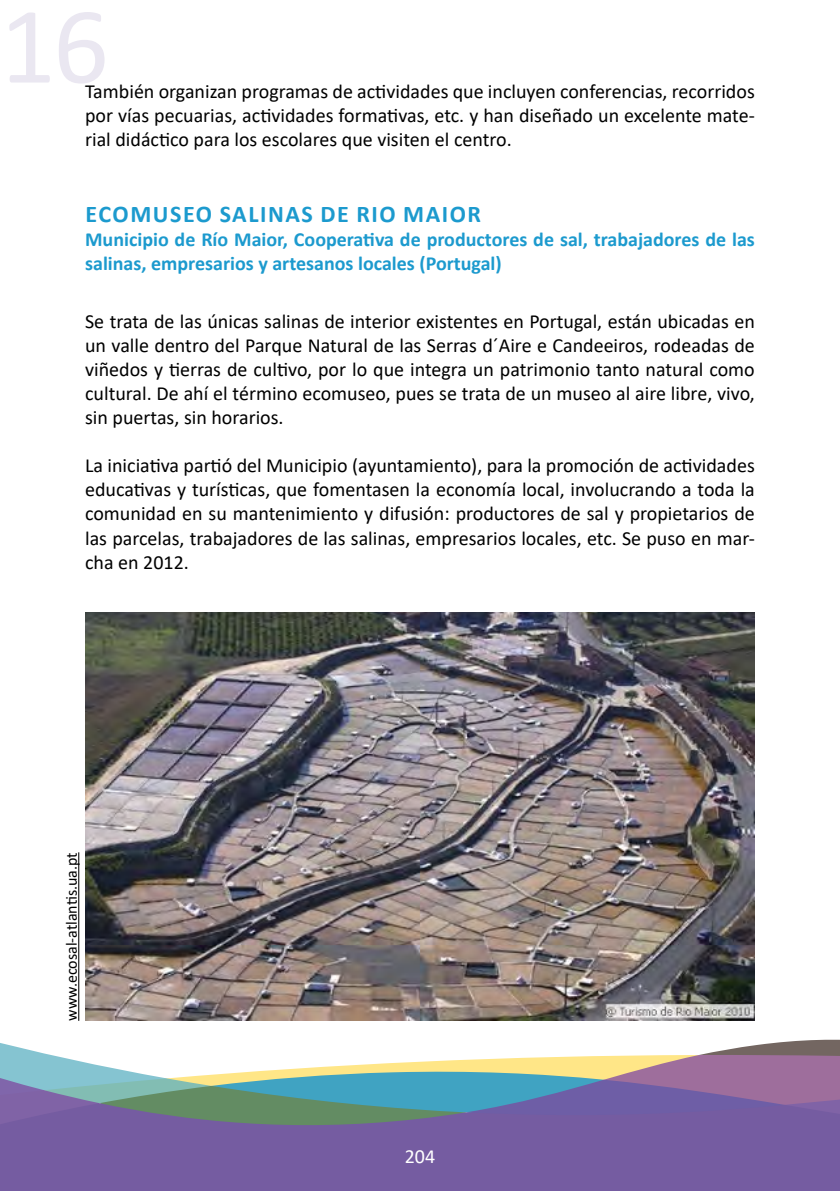
<style>
.page{position:relative;width:840px;height:1191px;background:#fff}
.page>*{position:absolute;margin:0;border:0;box-sizing:border-box;transform-origin:0 0}
.t1{font:110px "Calibri";color:#eae7f1}
.t2{font:700 24px "Calibri";letter-spacing:.065em;color:#1c9ace}
.t3{font:20px/24px "Calibri";color:#000;text-align:justify}
.t4{font:700 20px/24px "Calibri";color:#1c9ace}
.t5{font:20px "Calibri";color:#fff}
.t6{font:16px "Calibri";color:#000}
</style>
<div class="page">
<svg style="left:0;top:1039px;width:839px;height:64px"></svg>
<svg style="left:0;top:1103px;width:839px;height:58px;background:#72629b"></svg>
<div style="left:0;top:1161px;width:839px;height:30px;background:#755ca1"></div>
<img style="left:85px;top:612px;width:669px;height:408px">
<hr style="left:78px;top:852px;width:1px;height:168px;background:#000">
<h1 class="t1" style="left:0;top:-30px;width:110px">16</h1>
<p class="t3" style="left:85px;top:78px;width:670px">También organizan programas de actividades que incluyen conferencias, recorridos por vías pecuarias, actividades formativas, etc. y han diseñado un excelente mate&shy;rial didáctico para los escolares que visiten el centro.</p>
<p class="t2" style="left:86px;top:197px;width:397px">ECOMUSEO SALINAS DE RIO MAIOR</p>
<p class="t4" style="left:85px;top:227px;width:670px">Municipio de Río Maior, Cooperativa de productores de sal, trabajadores de las salinas, empresarios y artesanos locales (Portugal)</p>
<p class="t3" style="left:85px;top:309px;width:670px">Se trata de las únicas salinas de interior existentes en Portugal, están ubicadas en un valle dentro del Parque Natural de las Serras d´Aire e Candeeiros, rodeadas de viñedos y tierras de cultivo, por lo que integra un patrimonio tanto natural como cultural. De ahí el término ecomuseo, pues se trata de un museo al aire libre, vivo, sin puertas, sin horarios.</p>
<p class="t3" style="left:85px;top:453px;width:670px">La iniciativa partió del Municipio (ayuntamiento), para la promoción de actividades educativas y turísticas, que fomentasen la economía local, involucrando a toda la comunidad en su mantenimiento y difusión: productores de sal y propietarios de las parcelas, trabajadores de las salinas, empresarios locales, etc. Se puso en mar&shy;cha en 2012.</p>
<p class="t6" style="left:60px;top:1020px;width:170px;rotate:-90deg">www.ecosal-atlantis.ua.pt</p>
<p class="t5" style="left:404px;top:1142px;width:32px">204</p>
</div>
